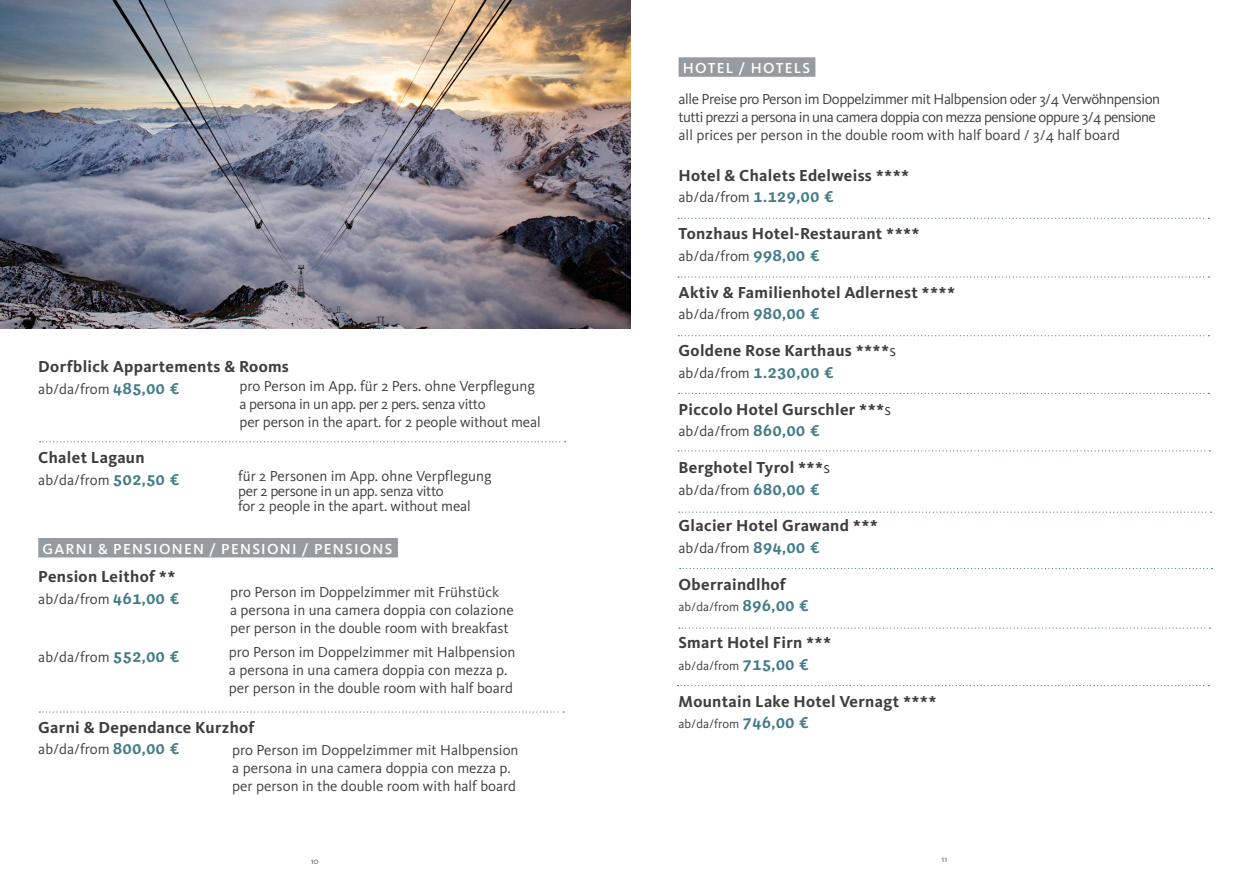
<style>
.page{position:relative;width:1259px;height:893px;background:#fff}
.page>*{position:absolute;margin:0;border:0;box-sizing:border-box;transform-origin:0 0}
.Einf__Abs{font:700 16.5px "Kievit OT";letter-spacing:.02em;color:#3e3e3f}
.Einf__Abs-2{font:15px/18px "Kievit OT";color:#3e3e3f}
.Einf__Abs-3{font:15px/18px "Kievit OT";letter-spacing:-.03em;color:#3e3e3f}
.Einf__Abs-4{font:500 15px "Kievit OT";letter-spacing:.085em;color:#fff}
.Einf__Abs-5{font:15px "Kievit OT";letter-spacing:-.025em;color:#3e3e3f}
.Einf__Abs-6{font:12.75px "Kievit OT";color:#3e3e3f}
.Einf__Abs-7{font:9px "Kievit OT";color:#57585a}
.s1{font-family:"Suedtirol Pro";font-size:18px;color:#437c8a}
.s2{font-weight:400}
</style>
<div class="page">
<svg style="left:40px;top:441px;width:525px;height:1px"></svg>
<div style="left:38px;top:538px;width:360px;height:19px;background:#959ca1"></div>
<svg style="left:39px;top:711px;width:525px;height:2px"></svg>
<img style="left:0;top:0;width:630px;height:328px">
<div style="left:678px;top:57px;width:137px;height:20px;background:#959ca1"></div>
<svg style="left:678px;top:218px;width:531px;height:1px"></svg>
<svg style="left:678px;top:276px;width:531px;height:2px"></svg>
<svg style="left:678px;top:335px;width:531px;height:1px"></svg>
<svg style="left:678px;top:393px;width:531px;height:1px"></svg>
<svg style="left:678px;top:450px;width:532px;height:1px"></svg>
<svg style="left:679px;top:512px;width:532px;height:1px"></svg>
<svg style="left:680px;top:568px;width:532px;height:1px"></svg>
<svg style="left:679px;top:628px;width:531px;height:1px"></svg>
<svg style="left:677px;top:685px;width:532px;height:1px"></svg>
<p class="Einf__Abs" style="left:38px;top:357px;width:252px">Dorfblick Appartements &amp; Rooms</p>
<p class="Einf__Abs-2" style="left:38px;top:380px;width:142px">ab/da/from <span class="s1">485,00 €</span></p>
<p class="Einf__Abs-2" style="left:239px;top:377px;width:303px">pro Person im App. für 2 Pers. ohne Verpflegung a persona in un app. per 2 pers. senza vitto<br>per person in the apart. for 2 people without meal</p>
<p class="Einf__Abs" style="left:38px;top:448px;width:108px">Chalet Lagaun</p>
<p class="Einf__Abs-2" style="left:38px;top:471px;width:142px">ab/da/from <span class="s1">502,50 €</span></p>
<p class="Einf__Abs-2" style="left:238px;top:467px;width:255px">für 2 Personen im App. ohne Verpflegung</p>
<p class="Einf__Abs-5" style="left:238px;top:483px;width:207px">per 2 persone in un app. senza vitto</p>
<p class="Einf__Abs-2" style="left:238px;top:497px;width:234px">for 2 people in the apart. without meal</p>
<p class="Einf__Abs-4" style="left:43px;top:540px;width:351px">GARNI &amp; PENSIONEN / PENSIONI / PENSIONS</p>
<p class="Einf__Abs" style="left:38px;top:567px;width:139px">Pension Leithof **</p>
<p class="Einf__Abs-2" style="left:38px;top:590px;width:142px">ab/da/from <span class="s1">461,00 €</span></p>
<p class="Einf__Abs-2" style="left:230px;top:583px;width:270px">pro Person im Doppelzimmer mit Frühstück</p>
<p class="Einf__Abs-2" style="left:230px;top:601px;width:285px">a persona in una camera doppia con colazione</p>
<p class="Einf__Abs-2" style="left:230px;top:619px;width:280px">per person in the double room with breakfast</p>
<p class="Einf__Abs-2" style="left:229px;top:644px;width:288px">pro Person im Doppelzimmer mit Halbpension</p>
<p class="Einf__Abs-2" style="left:229px;top:662px;width:280px">a persona in una camera doppia con mezza p.</p>
<p class="Einf__Abs-2" style="left:229px;top:680px;width:285px">per person in the double room with half board</p>
<p class="Einf__Abs-2" style="left:38px;top:648px;width:142px">ab/da/from <span class="s1">552,00 €</span></p>
<p class="Einf__Abs" style="left:38px;top:717px;width:218px">Garni &amp; Dependance Kurzhof</p>
<p class="Einf__Abs-2" style="left:38px;top:740px;width:142px">ab/da/from <span class="s1">800,00 €</span></p>
<p class="Einf__Abs-2" style="left:232px;top:741px;width:288px">pro Person im Doppelzimmer mit Halbpension</p>
<p class="Einf__Abs-2" style="left:232px;top:759px;width:280px">a persona in una camera doppia con mezza p.</p>
<p class="Einf__Abs-2" style="left:232px;top:777px;width:285px">per person in the double room with half board</p>
<p class="Einf__Abs-7" style="left:311px;top:856px;width:10px">10</p>
<p class="Einf__Abs-4" style="left:683px;top:59px;width:129px">HOTEL / HOTELS</p>
<p class="Einf__Abs-3" style="left:678px;top:90px;width:483px">alle Preise pro Person im Doppelzimmer mit Halbpension oder 3/4 Verwöhnpension tutti prezzi a persona in una camera doppia con mezza pensione oppure 3/4 pensione all prices per person in the double room with half board / 3/4 half board</p>
<p class="Einf__Abs" style="left:678px;top:166px;width:232px">Hotel &amp; Chalets Edelweiss ****</p>
<p class="Einf__Abs-2" style="left:678px;top:189px;width:157px">ab/da/from <span class="s1">1.129,00 €</span></p>
<p class="Einf__Abs" style="left:678px;top:224px;width:243px">Tonzhaus Hotel-Restaurant ****</p>
<p class="Einf__Abs-2" style="left:678px;top:247px;width:142px">ab/da/from <span class="s1">998,00 €</span></p>
<p class="Einf__Abs" style="left:678px;top:283px;width:278px">Aktiv &amp; Familienhotel Adlernest ****</p>
<p class="Einf__Abs-2" style="left:678px;top:305px;width:142px">ab/da/from <span class="s1">980,00 €</span></p>
<p class="Einf__Abs" style="left:678px;top:341px;width:219px">Goldene Rose Karthaus ****<span class="s2">s</span></p>
<p class="Einf__Abs-2" style="left:678px;top:364px;width:157px">ab/da/from <span class="s1">1.230,00 €</span></p>
<p class="Einf__Abs" style="left:678px;top:399px;width:214px">Piccolo Hotel Gurschler ***<span class="s2">s</span></p>
<p class="Einf__Abs-2" style="left:678px;top:422px;width:142px">ab/da/from <span class="s1">860,00 €</span></p>
<p class="Einf__Abs" style="left:678px;top:458px;width:153px">Berghotel Tyrol ***<span class="s2">s</span></p>
<p class="Einf__Abs-2" style="left:678px;top:481px;width:142px">ab/da/from <span class="s1">680,00 €</span></p>
<p class="Einf__Abs" style="left:678px;top:516px;width:201px">Glacier Hotel Grawand ***</p>
<p class="Einf__Abs-2" style="left:678px;top:539px;width:142px">ab/da/from <span class="s1">894,00 €</span></p>
<p class="Einf__Abs" style="left:678px;top:575px;width:109px">Oberraindlhof</p>
<p class="Einf__Abs-6" style="left:678px;top:600px;width:132px">ab/da/from <span class="s1">896,00 €</span></p>
<p class="Einf__Abs" style="left:678px;top:633px;width:154px">Smart Hotel Firn ***</p>
<p class="Einf__Abs-6" style="left:678px;top:658px;width:132px">ab/da/from <span class="s1">715,00 €</span></p>
<p class="Einf__Abs" style="left:678px;top:691px;width:259px">Mountain Lake Hotel Vernagt ****</p>
<p class="Einf__Abs-6" style="left:678px;top:717px;width:132px">ab/da/from <span class="s1">746,00 €</span></p>
<p class="Einf__Abs-7" style="left:941px;top:854px;width:7px">11</p>
</div>
